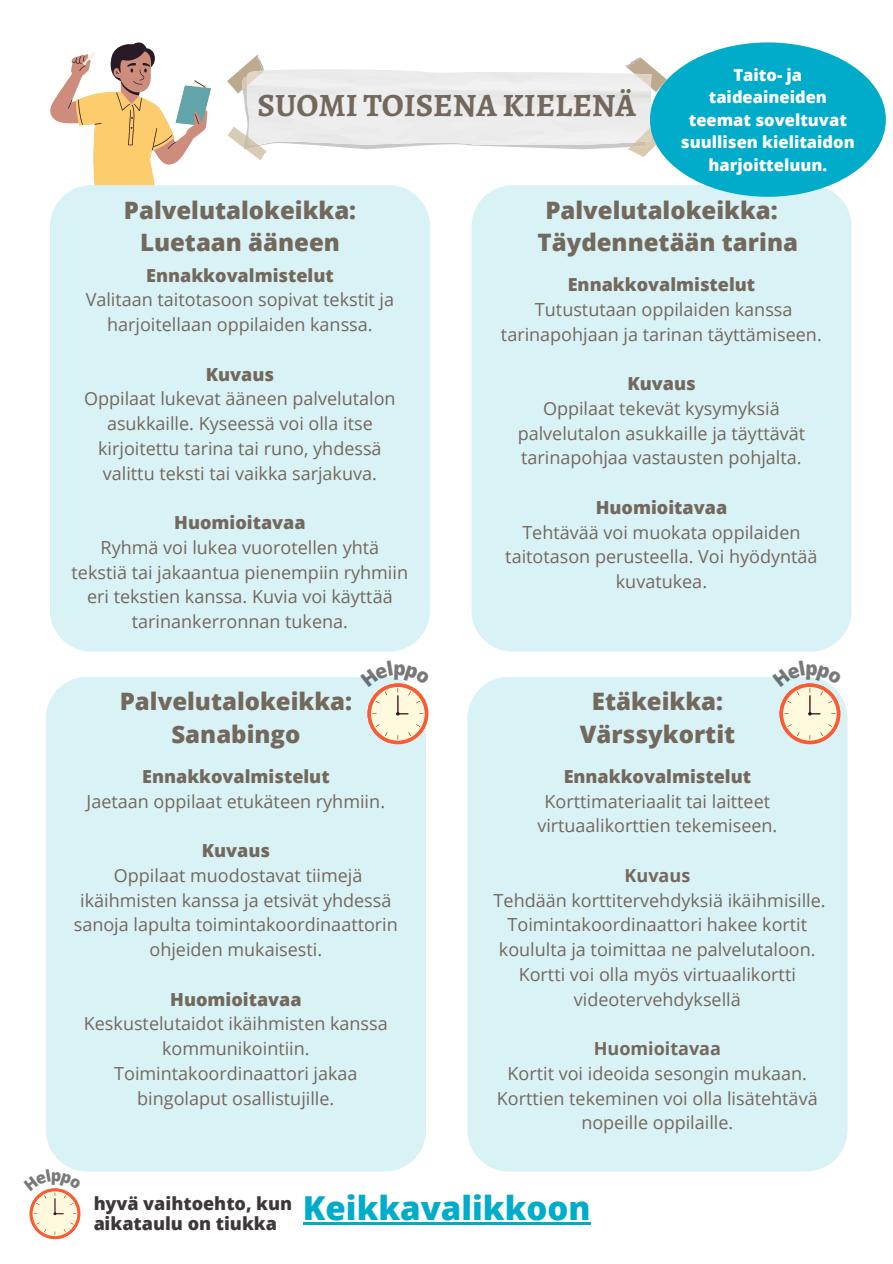
<style>
.page{position:relative;width:893px;height:1264px;background:#fff}
.page>*{position:absolute;margin:0;border:0;box-sizing:border-box;transform-origin:0 0}
.t1{font:700 32.55px "Alegreya";color:#73685c}
.t2{font:800 24px "Open Sans";color:#73685c}
.t3{font:18px/24.8px "Open Sans";color:#73685c;text-align:center}
.t4{font:800 18px "Open Sans";color:#73685c}
.t5{font:800 18px/20.2px "Open Sans";color:#1a1514}
.t6{font:700 18px "Open Sans";color:#73685c}
.t7{font:800 16.5px/22.5px "Open Sans";color:#fff;text-align:center}
</style>
<div class="page">
<div style="left:50px;top:185px;width:380px;height:466px;background:#d9f2f6"></div>
<div style="left:471px;top:185px;width:380px;height:466px;background:#d9f2f6"></div>
<div style="left:46px;top:677px;width:380px;height:494px;background:#d9f2f6"></div>
<div style="left:467px;top:677px;width:380px;height:494px;background:#d9f2f6"></div>
<svg style="left:50px;top:42px;width:161px;height:143px"></svg>
<div style="left:650px;top:42px;width:235px;height:155px;background:#00acc9;border-radius:50%"></div>
<svg style="left:227px;top:55px;width:439px;height:105px"></svg>
<hr style="left:303px;top:1222px;width:287px;height:2px;background:#00acc9">
<svg style="left:29px;top:1169px;width:52px;height:69px"></svg>
<svg style="left:360px;top:677px;width:69px;height:67px;background:#f1ddcb"></svg>
<svg style="left:772px;top:677px;width:70px;height:67px;background:#eeddcb"></svg>
<p class="t1" style="left:257px;top:83px;width:380px">SUOMI TOISENA KIELENÄ</p>
<p class="t7" style="left:681px;top:63px;width:175px">Taito- ja taideaineiden teemat soveltuvat suullisen kielitaidon harjoitteluun.</p>
<p class="t2" style="left:124px;top:193px;width:234px">Palvelutalokeikka:</p>
<p class="t2" style="left:140px;top:226px;width:201px">Luetaan ääneen</p>
<p class="t4" style="left:146px;top:262px;width:189px">Ennakkovalmistelut</p>
<p class="t3" style="left:86px;top:287px;width:310px">Valitaan taitotasoon sopivat tekstit ja harjoitellaan oppilaiden kanssa.</p>
<p class="t4" style="left:206px;top:361px;width:70px">Kuvaus</p>
<p class="t3" style="left:84px;top:386px;width:313px">Oppilaat lukevat ääneen palvelutalon asukkaille. Kyseessä voi olla itse kirjoitettu tarina tai runo, yhdessä valittu teksti tai vaikka sarjakuva.</p>
<p class="t4" style="left:174px;top:510px;width:133px">Huomioitavaa</p>
<p class="t3" style="left:72px;top:534px;width:338px">Ryhmä voi lukea vuorotellen yhtä tekstiä tai jakaantua pienempiin ryhmiin eri tekstien kanssa. Kuvia voi käyttää tarinankerronnan tukena.</p>
<p class="t2" style="left:120px;top:684px;width:234px">Palvelutalokeikka:</p>
<p class="t2" style="left:171px;top:717px;width:130px">Sanabingo</p>
<p class="t4" style="left:142px;top:763px;width:189px">Ennakkovalmistelut</p>
<p class="t3" style="left:87px;top:788px;width:300px">Jaetaan oppilaat etukäteen ryhmiin.</p>
<p class="t4" style="left:202px;top:837px;width:70px">Kuvaus</p>
<p class="t3" style="left:74px;top:862px;width:325px">Oppilaat muodostavat tiimejä ikäihmisten kanssa ja etsivät yhdessä sanoja lapulta toimintakoordinaattorin ohjeiden mukaisesti.</p>
<p class="t4" style="left:170px;top:986px;width:133px">Huomioitavaa</p>
<p class="t3" style="left:84px;top:1011px;width:305px">Keskustelutaidot ikäihmisten kanssa kommunikointiin.<br>Toimintakoordinaattori jakaa bingolaput osallistujille.</p>
<p class="t2" style="left:545px;top:193px;width:234px">Palvelutalokeikka:</p>
<p class="t2" style="left:537px;top:226px;width:262px">Täydennetään tarina</p>
<p class="t4" style="left:567px;top:272px;width:189px">Ennakkovalmistelut</p>
<p class="t3" style="left:501px;top:296px;width:322px">Tutustutaan oppilaiden kanssa tarinapohjaan ja tarinan täyttämiseen.</p>
<p class="t4" style="left:627px;top:371px;width:70px">Kuvaus</p>
<p class="t3" style="left:517px;top:395px;width:289px">Oppilaat tekevät kysymyksiä palvelutalon asukkaille ja täyttävät tarinapohjaa vastausten pohjalta.</p>
<p class="t4" style="left:595px;top:494px;width:133px">Huomioitavaa</p>
<p class="t3" style="left:505px;top:519px;width:314px">Tehtävää voi muokata oppilaiden taitotason perusteella. Voi hyödyntää kuvatukea.</p>
<p class="t2" style="left:592px;top:684px;width:133px">Etäkeikka:</p>
<p class="t2" style="left:579px;top:717px;width:157px">Värssykortit</p>
<p class="t4" style="left:563px;top:763px;width:189px">Ennakkovalmistelut</p>
<p class="t3" style="left:537px;top:788px;width:241px">Korttimateriaalit tai laitteet virtuaalikorttien tekemiseen.</p>
<p class="t6" style="left:624px;top:862px;width:67px">Kuvaus</p>
<p class="t3" style="left:493px;top:887px;width:333px">Tehdään korttitervehdyksiä ikäihmisille.<br>Toimintakoordinaattori hakee kortit koululta ja toimittaa ne palvelutaloon.<br>Kortti voi olla myös virtuaalikortti videotervehdyksellä</p>
<p class="t6" style="left:593px;top:1035px;width:129px">Huomioitavaa</p>
<p class="t3" style="left:497px;top:1060px;width:322px">Kortit voi ideoida sesongin mukaan.<br>Korttien tekeminen voi olla lisätehtävä nopeille oppilaille.</p>
<p class="t5" style="left:93px;top:1193px;width:498px">hyvä vaihtoehto, kun<br>aikataulu on tiukka <sup>Keikkavalikkoon</sup></p>
</div>
